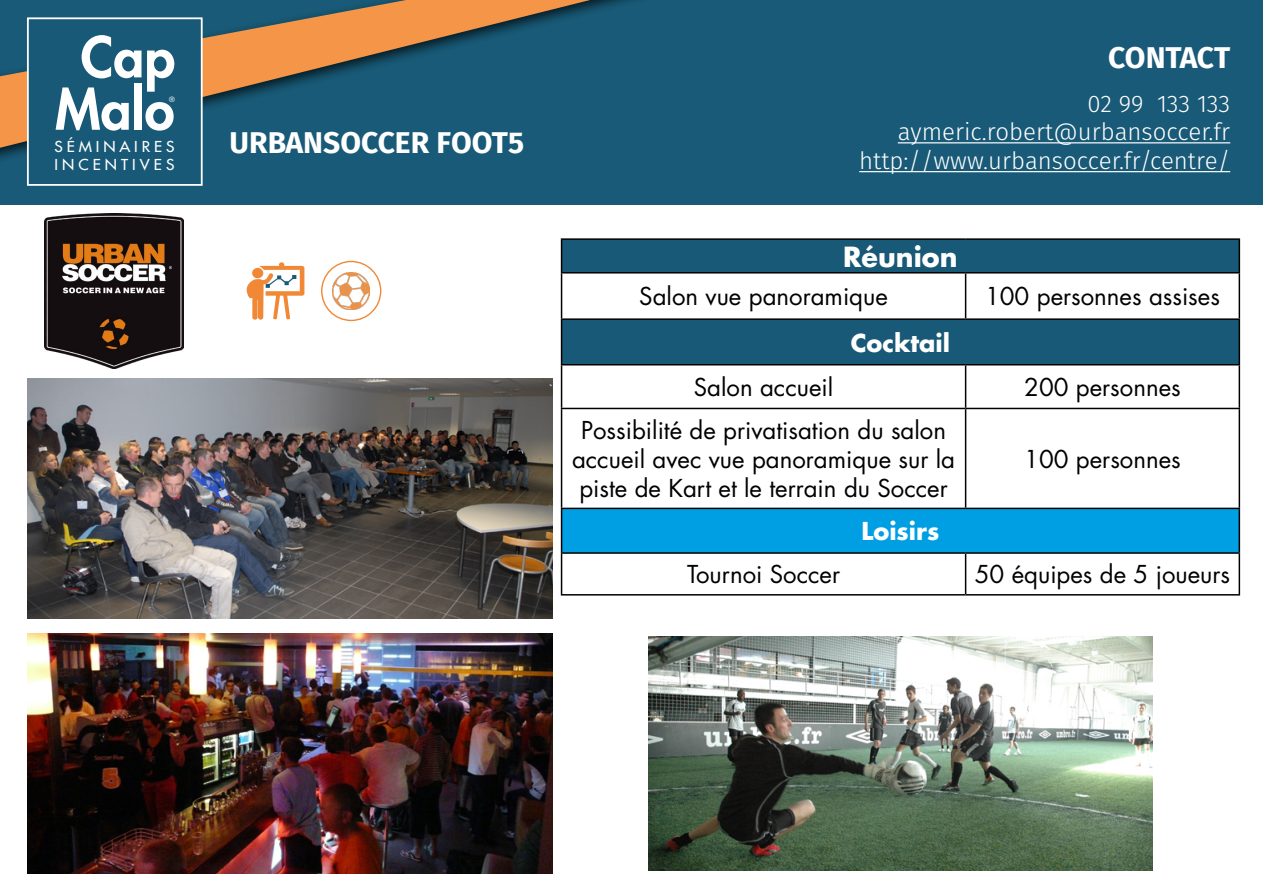
<style>
.page{position:relative;width:1263px;height:893px;background:#fff}
.page>*{position:absolute;margin:0;border:0;box-sizing:border-box;transform-origin:0 0}
.t1{font:800 54.6px/52.3px "Futura";color:#fff;text-align:center}
.t2{font:700 30px "Fira Sans";color:#fff}
.t3{font:700 27px "Futura";color:#fff}
.t4{font:24px/28.8px "Futura";color:#000;text-align:center}
.t5{font:300 24px/28.8px "Fira Sans";color:#fff;text-align:right}
.t6{font:700 24px "Futura";color:#fff}
.t7{font:14.7px/18.6px "Futura";letter-spacing:.255em;color:#fff;scale:1.06 1}
.t8{font:7.05px "Futura";color:#fff}
</style>
<div class="page">
<div style="left:0;top:0;width:1263px;height:204px;background:#185a77"></div>
<div style="left:0;top:0;width:1149px;height:233px;background:#000;opacity:.75"></div>
<svg style="left:0;top:0;width:590px;height:148px"></svg>
<div style="left:28px;top:18px;width:174px;height:167px;background:#185977"></div>
<div style="left:27px;top:17px;width:176px;height:169px;border:2px solid #fff"></div>
<hr style="left:898px;top:142px;width:332px;height:1px;background:#fff">
<hr style="left:859px;top:171px;width:371px;height:1px;background:#fff">
<img style="left:28px;top:378px;width:525px;height:241px">
<img style="left:28px;top:633px;width:525px;height:240px">
<img style="left:648px;top:636px;width:504px;height:234px">
<img style="left:45px;top:214px;width:138px;height:154px">
<svg style="left:246px;top:262px;width:58px;height:58px"></svg>
<div style="left:321px;top:261px;width:60px;height:60px;border:1px solid #f18835;border-radius:50%"></div>
<img style="left:333px;top:273px;width:37px;height:36px">
<svg style="left:562px;top:240px;width:676px;height:124px;fill:#175977"></svg>
<div style="left:561px;top:508px;width:678px;height:45px;background:#009fe3"></div>
<hr style="left:561px;top:238px;width:405px;height:2px;background:#000">
<hr style="left:561px;top:240px;width:1px;height:32px;background:#000">
<hr style="left:966px;top:238px;width:274px;height:2px;background:#000">
<hr style="left:1238px;top:240px;width:2px;height:32px;background:#000">
<hr style="left:561px;top:272px;width:405px;height:2px;background:#000">
<hr style="left:561px;top:274px;width:1px;height:44px;background:#000">
<hr style="left:966px;top:272px;width:274px;height:2px;background:#000">
<hr style="left:965px;top:274px;width:1px;height:44px;background:#000">
<hr style="left:1238px;top:274px;width:2px;height:44px;background:#000">
<hr style="left:561px;top:318px;width:405px;height:2px;background:#000">
<hr style="left:561px;top:320px;width:1px;height:44px;background:#000">
<hr style="left:966px;top:318px;width:274px;height:2px;background:#000">
<hr style="left:1238px;top:320px;width:2px;height:44px;background:#000">
<hr style="left:561px;top:364px;width:405px;height:1px;background:#000">
<hr style="left:561px;top:365px;width:1px;height:43px;background:#000">
<hr style="left:966px;top:364px;width:274px;height:1px;background:#000">
<hr style="left:965px;top:365px;width:1px;height:43px;background:#000">
<hr style="left:1238px;top:365px;width:2px;height:43px;background:#000">
<hr style="left:561px;top:408px;width:405px;height:1px;background:#000">
<hr style="left:561px;top:409px;width:1px;height:99px;background:#000">
<hr style="left:966px;top:408px;width:274px;height:1px;background:#000">
<hr style="left:965px;top:409px;width:1px;height:99px;background:#000">
<hr style="left:1238px;top:409px;width:2px;height:99px;background:#000">
<hr style="left:561px;top:508px;width:405px;height:1px;background:#000">
<hr style="left:561px;top:509px;width:1px;height:43px;background:#000">
<hr style="left:966px;top:508px;width:274px;height:1px;background:#000">
<hr style="left:1238px;top:509px;width:2px;height:43px;background:#000">
<hr style="left:561px;top:552px;width:405px;height:2px;background:#000">
<hr style="left:561px;top:554px;width:1px;height:40px;background:#000">
<hr style="left:966px;top:552px;width:274px;height:2px;background:#000">
<hr style="left:965px;top:554px;width:1px;height:40px;background:#000">
<hr style="left:1238px;top:554px;width:2px;height:40px;background:#000">
<hr style="left:561px;top:594px;width:405px;height:2px;background:#000">
<hr style="left:966px;top:594px;width:274px;height:2px;background:#000">
<h1 class="t1" style="left:55px;top:30px;width:122px">Cap<br>Malo</h1>
<p class="t7" style="left:55px;top:137px;width:115px">SÉMINAIRES<br>INCENTIVES</p>
<p class="t8" style="left:169px;top:94px;width:7px">®</p>
<p class="t2" style="left:230px;top:118px;width:296px">URBANSOCCER FOOT5</p>
<p class="t2" style="left:1108px;top:32px;width:123px">CONTACT</p>
<p class="t5" style="left:859px;top:89px;width:372px">02 99 133 133 aymeric.robert@urbansoccer.fr http://www.urbansoccer.fr/centre/</p>
<p class="t3" style="left:843px;top:238px;width:116px">Réunion</p>
<p class="t4" style="left:639px;top:282px;width:250px">Salon vue panoramique</p>
<p class="t4" style="left:985px;top:282px;width:236px">100 personnes assises</p>
<p class="t6" style="left:851px;top:326px;width:101px">Cocktail</p>
<p class="t4" style="left:694px;top:372px;width:141px">Salon accueil</p>
<p class="t4" style="left:1024px;top:372px;width:158px">200 personnes</p>
<p class="t4" style="left:572px;top:415px;width:385px">Possibilité de privatisation du salon accueil avec vue panoramique sur la piste de Kart et le terrain du Soccer</p>
<p class="t4" style="left:1024px;top:444px;width:158px">100 personnes</p>
<p class="t6" style="left:861px;top:515px;width:79px">Loisirs</p>
<p class="t4" style="left:687px;top:560px;width:154px">Tournoi Soccer</p>
<p class="t4" style="left:975px;top:560px;width:257px">50 équipes de 5 joueurs</p>
</div>
